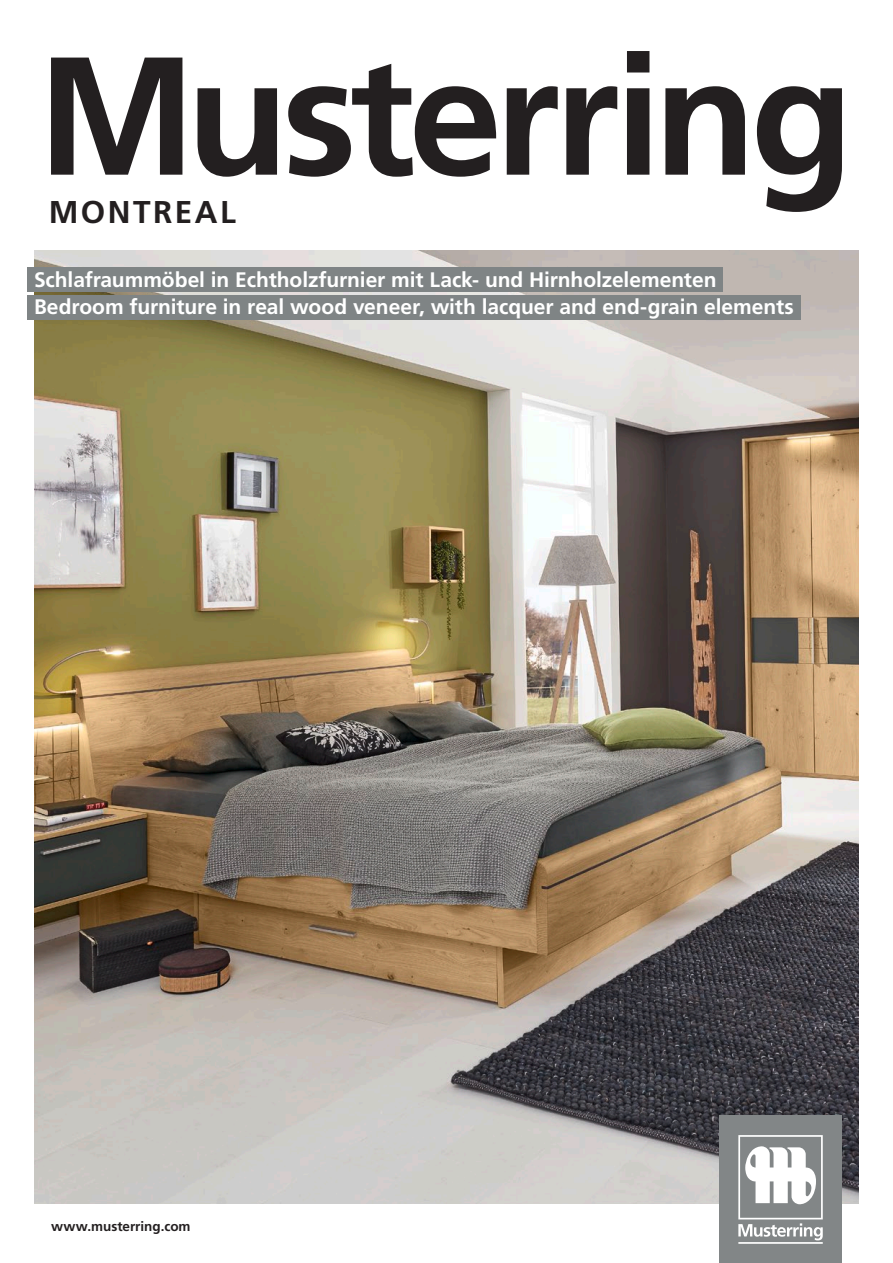
<style>
.page{position:relative;width:893px;height:1263px;background:#fff}
.page>*{position:absolute;margin:0;border:0;box-sizing:border-box;transform-origin:0 0}
.t1{font:700 31.5px "Frutiger LT Std";letter-spacing:.075em;color:#231f20}
.t2{font:700 21px/27.6px "Frutiger LT Std";letter-spacing:-.005em;color:#fff}
.t3{font:700 13.5px "Frutiger LT Std";color:#231f20}
</style>
<div class="page">
<svg style="left:51px;top:58px;width:131px;height:117px"></svg>
<svg style="left:198px;top:88px;width:79px;height:89px"></svg>
<svg style="left:288px;top:64px;width:208px;height:113px"></svg>
<svg style="left:507px;top:86px;width:51px;height:89px"></svg>
<svg style="left:566px;top:86px;width:51px;height:89px"></svg>
<svg style="left:627px;top:51px;width:22px;height:124px;background:#3f3c3c"></svg>
<svg style="left:665px;top:86px;width:80px;height:89px"></svg>
<svg style="left:757px;top:86px;width:85px;height:126px"></svg>
<img style="left:34px;top:251px;width:825px;height:952px">
<div style="left:28px;top:268px;width:695px;height:24px;background:#7f8485"></div>
<div style="left:28px;top:296px;width:773px;height:24px;background:#7f8485"></div>
<div style="left:719px;top:1116px;width:123px;height:147px;background:#828687"></div>
<hr style="left:738px;top:1242px;width:85px;height:2px;background:#fff">
<svg style="left:738px;top:1135px;width:85px;height:105px"></svg>
<h1 class="t1" style="left:49px;top:194px;width:188px">MONTREAL</h1>
<p class="t2" style="left:34px;top:266px;width:761px">Schlafraummöbel in Echtholzfurnier mit Lack- und Hirnholzelementen<br>Bedroom furniture in real wood veneer, with lacquer and end-grain elements</p>
<p class="t3" style="left:51px;top:1218px;width:141px">www.musterring.com</p>
</div>
